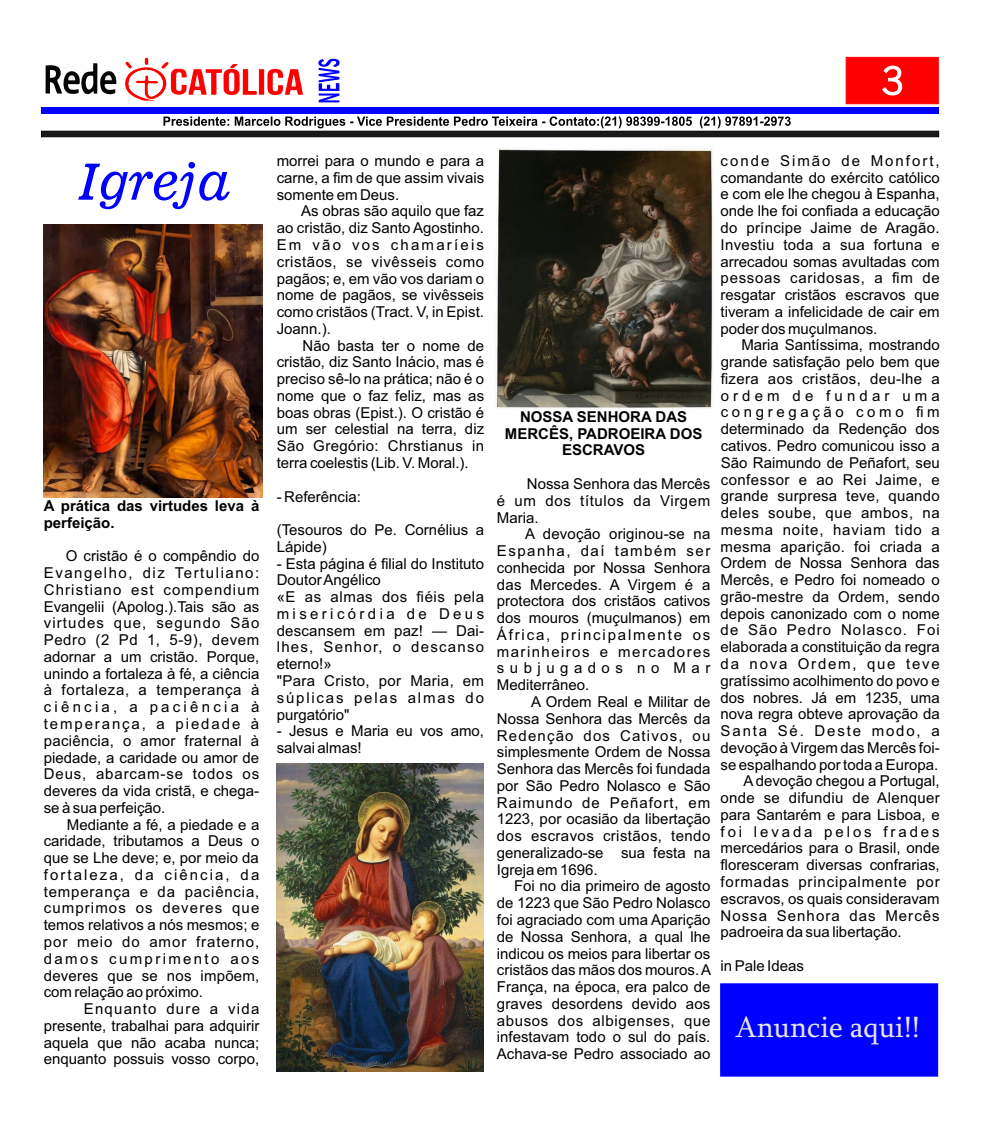
<style>
.page{position:relative;width:984px;height:1124px;background:#fff}
.page>*{position:absolute;margin:0;border:0;box-sizing:border-box;transform-origin:0 0}
.t1{font:50px "News 701 BT Italic A";color:#00f}
.t2{font:30px "Sylfaen";color:#e6e6e6}
.t3{font:15px/16.8px "Arial";color:#000;text-align:justify}
.t4{font:700 15px/16.8px "Arial";color:#000}
</style>
<div class="page">
<svg style="left:41px;top:57px;width:898px;height:80px"></svg>
<img style="left:44px;top:224px;width:218px;height:273px">
<img style="left:495px;top:148px;width:219px;height:260px">
<div style="left:720px;top:983px;width:218px;height:93px;background:#00f"></div>
<img style="left:276px;top:763px;width:208px;height:307px">
<h1 class="t1" style="left:78px;top:162px;width:155px">Igreja</h1>
<p class="t4" style="left:44px;top:498px;width:217px">A prática das virtudes leva à perfeição.</p>
<p class="t3" style="left:44px;top:549px;width:217px;text-indent:22px">O cristão é o compêndio do Evangelho, diz Tertuliano:<br>Christiano est compendium Evangelii (Apolog.).Tais são as virtudes que, segundo São Pedro (2 Pd 1, 5-9), devem adornar a um cristão. Porque, unindo a fortaleza à fé, a ciência à fortaleza, a temperança à ciência, a paciência à temperança, a piedade à paciência, o amor fraternal à piedade, a caridade ou amor de Deus, abarcam-se todos os deveres da vida cristã, e chega&shy;se à sua perfeição.</p>
<p class="t3" style="left:44px;top:817px;width:217px;text-indent:23px">Mediante a fé, a piedade e a caridade, tributamos a Deus o que se Lhe deve; e, por meio da fortaleza, da ciência, da temperança e da paciência, cumprimos os deveres que temos relativos a nós mesmos; e por meio do amor fraterno, damos cumprimento aos deveres que se nos impõem, com relação ao próximo.</p>
<p class="t3" style="left:44px;top:1001px;width:217px;text-indent:40px">Enquanto dure a vida presente, trabalhai para adquirir aquela que não acaba nunca; enquanto possuis vosso corpo,</p>
<p class="t3" style="left:277px;top:154px;width:209px">morrei para o mundo e para a carne, a fim de que assim vivais somente em Deus.</p>
<p class="t3" style="left:277px;top:204px;width:209px;text-indent:24px">As obras são aquilo que faz ao cristão, diz Santo Agostinho.<br>Em vão vos chamaríeis cristãos, se vivêsseis como pagãos; e, em vão vos dariam o nome de pagãos, se vivêsseis como cristãos (Tract. V, in Epist.<br>Joann.).</p>
<p class="t3" style="left:277px;top:338px;width:209px;text-indent:26px">Não basta ter o nome de cristão, diz Santo Inácio, mas é preciso sê-lo na prática; não é o nome que o faz feliz, mas as boas obras (Epist.). O cristão é um ser celestial na terra, diz São Gregório: Chrstianus in terra coelestis (Lib. V. Moral.).</p>
<p class="t3" style="left:277px;top:489px;width:86px">- Referência:</p>
<p class="t3" style="left:277px;top:522px;width:209px">(Tesouros do Pe. Cornélius a<br>Lápide)</p>
<p class="t3" style="left:277px;top:589px;width:209px">«E as almas dos fiéis pela misericórdia de Deus descansem em paz! — Dai&shy;lhes, Senhor, o descanso eterno!»</p>
<p class="t3" style="left:277px;top:556px;width:209px">- Esta página é filial do Instituto<br>Doutor Angélico</p>
<p class="t3" style="left:277px;top:673px;width:209px">"Para Cristo, por Maria, em súplicas pelas almas do purgatório"</p>
<p class="t3" style="left:277px;top:724px;width:209px">- Jesus e Maria eu vos amo, salvai almas!</p>
<p class="t4" style="left:505px;top:409px;width:199px;text-align:center">NOSSA SENHORA DAS<br>MERCÊS, PADROEIRA DOS<br>ESCRAVOS</p>
<p class="t3" style="left:497px;top:476px;width:215px;text-indent:30px">Nossa Senhora das Mercês é um dos títulos da Virgem Maria.</p>
<p class="t3" style="left:497px;top:527px;width:215px;text-indent:28px">A devoção originou-se na Espanha, daí também ser conhecida por Nossa Senhora das Mercedes. A Virgem é a protectora dos cristãos cativos dos mouros (muçulmanos) em África, principalmente os marinheiros e mercadores subjugados no Mar Mediterrâneo.</p>
<p class="t3" style="left:497px;top:694px;width:215px;text-indent:34px">A Ordem Real e Militar de Nossa Senhora das Mercês da Redenção dos Cativos, ou simplesmente Ordem de Nossa Senhora das Mercês foi fundada por São Pedro Nolasco e São Raimundo de Peñafort, em 1223, por ocasião da libertação dos escravos cristãos, tendo generalizado-se sua festa na Igreja em 1696.</p>
<p class="t3" style="left:497px;top:879px;width:216px;text-indent:17px">Foi no dia primeiro de agosto de 1223 que São Pedro Nolasco foi agraciado com uma Aparição de Nossa Senhora, a qual lhe indicou os meios para libertar os cristãos das mãos dos mouros. A França, na época, era palco de graves desordens devido aos abusos dos albigenses, que infestavam todo o sul do país.<br>Achava-se Pedro associado ao</p>
<p class="t3" style="left:721px;top:154px;width:221px">conde Simão de Monfort, comandante do exército católico e com ele lhe chegou à Espanha, onde lhe foi confiada a educação do príncipe Jaime de Aragão.<br>Investiu toda a sua fortuna e arrecadou somas avultadas com pessoas caridosas, a fim de resgatar cristãos escravos que tiveram a infelicidade de cair em poder dos muçulmanos.</p>
<p class="t3" style="left:721px;top:338px;width:221px;text-indent:21px">Maria Santíssima, mostrando grande satisfação pelo bem que fizera aos cristãos, deu-lhe a ordem de fundar uma congregação como fim determinado da Redenção dos cativos. Pedro comunicou isso a São Raimundo de Peñafort, seu confessor e ao Rei Jaime, e grande surpresa teve, quando deles soube, que ambos, na mesma noite, haviam tido a mesma aparição. foi criada a Ordem de Nossa Senhora das Mercês, e Pedro foi nomeado o grão-mestre da Ordem, sendo depois canonizado com o nome de São Pedro Nolasco. Foi elaborada a constituição da regra da nova Ordem, que teve gratíssimo acolhimento do povo e dos nobres. Já em 1235, uma nova regra obteve aprovação da Santa Sé. Deste modo, a devoção à Virgem das Mercês foi&shy;se espalhando por toda a Europa.</p>
<p class="t3" style="left:721px;top:774px;width:221px;text-indent:23px">A devoção chegou a Portugal, onde se difundiu de Alenquer para Santarém e para Lisboa, e foi levada pelos frades mercedários para o Brasil, onde floresceram diversas confrarias, formadas principalmente por escravos, os quais consideravam Nossa Senhora das Mercês padroeira da sua libertação.</p>
<p class="t3" style="left:721px;top:958px;width:85px">in Pale Ideas</p>
<h2 class="t2" style="left:736px;top:1014px;width:186px">Anuncie aqui!!</h2>
</div>
